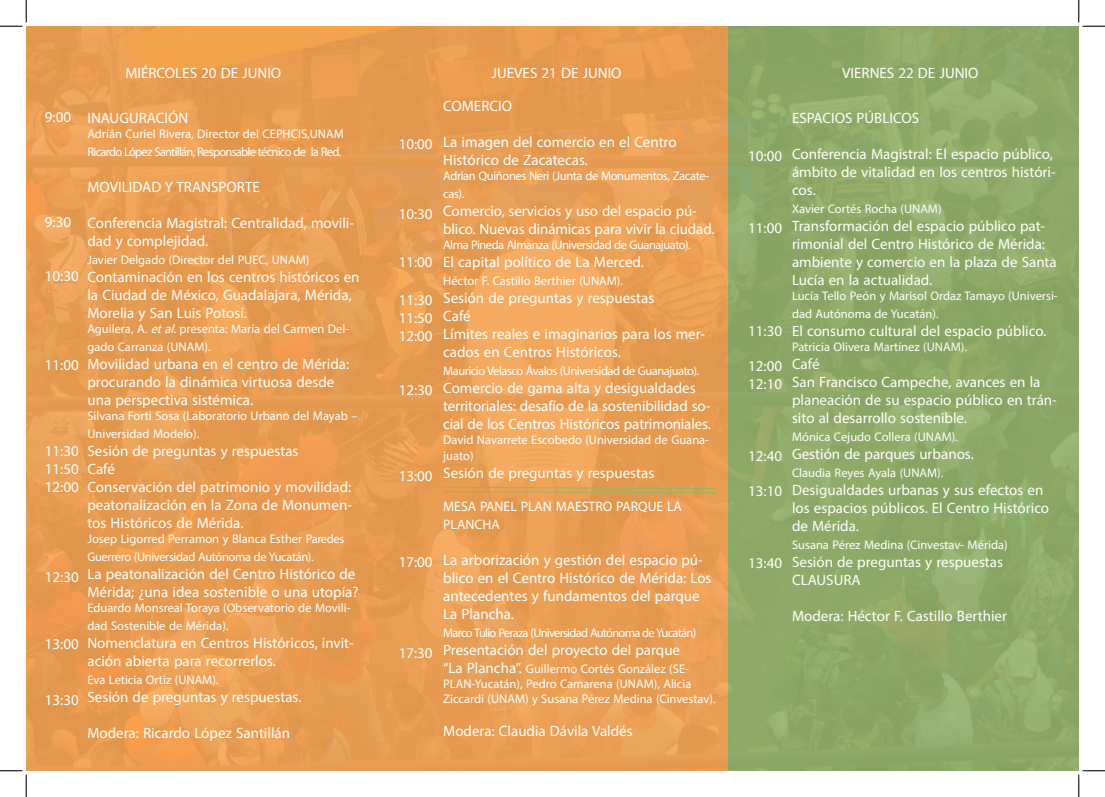
<style>
.page{position:relative;width:1105px;height:797px;background:#fff}
.page>*{position:absolute;margin:0;border:0;box-sizing:border-box;transform-origin:0 0}
.t1{font:15px/18px "Myriad Pro";color:#fff}
.t2{font:13.75px/18px "Myriad Pro";color:#fff}
.t3{font:12.5px/18px "Myriad Pro";color:#fff}
.t4{font:12.5px/18px "Myriad Pro";letter-spacing:-.03em;color:#fff}
.t5{font:12.5px "Myriad Pro";letter-spacing:-.06em;color:#fff}
.t6{font:12.5px "Myriad Pro";letter-spacing:-.04em;color:#fff}
.s1{font-style:italic}
.s2{font-size:15px}
</style>
<div class="page">
<svg style="left:728px;top:26px;width:351px;height:744px;background:#8da967"></svg>
<div style="left:26px;top:26px;width:702px;height:744px;background:linear-gradient(to right,#e89c51,#e99e54)"></div>
<svg style="left:442px;top:486px;width:275px;height:7px;background:#d0a258"></svg>
<svg style="left:0;top:0;width:27px;height:27px"></svg>
<svg style="left:0;top:770px;width:27px;height:27px"></svg>
<svg style="left:1078px;top:0;width:27px;height:27px"></svg>
<svg style="left:1078px;top:770px;width:27px;height:27px"></svg>
<p class="t1" style="left:45px;top:108px;width:28px">9:00</p>
<p class="t1" style="left:45px;top:213px;width:28px">9:30</p>
<p class="t1" style="left:45px;top:267px;width:35px">10:30</p>
<p class="t1" style="left:45px;top:355px;width:35px">11:00</p>
<p class="t1" style="left:45px;top:441px;width:35px">11:30</p>
<p class="t1" style="left:45px;top:459px;width:35px">11:50</p>
<p class="t1" style="left:45px;top:477px;width:35px">12:00</p>
<p class="t1" style="left:45px;top:568px;width:35px">12:30</p>
<p class="t1" style="left:45px;top:635px;width:35px">13:00</p>
<p class="t1" style="left:45px;top:690px;width:35px">13:30</p>
<p class="t1" style="left:125px;top:63px;width:157px">MIÉRCOLES 20 DE JUNIO</p>
<p class="t1" style="left:491px;top:63px;width:132px">JUEVES 21 DE JUNIO</p>
<p class="t1" style="left:842px;top:63px;width:138px">VIERNES 22 DE JUNIO</p>
<p class="t1" style="left:87px;top:109px;width:102px">INAUGURACIÓN</p>
<p class="t3" style="left:87px;top:125px;width:258px">Adrián Curiel Rivera, Director del CEPHCIS,UNAM</p>
<p class="t5" style="left:87px;top:144px;width:255px">Ricardo López Santillán, Responsable técnico de la Red.</p>
<p class="t1" style="left:87px;top:178px;width:174px">MOVILIDAD Y TRANSPORTE</p>
<p class="t1" style="left:87px;top:214px;width:268px">Conferencia Magistral: Centralidad, movili&shy;dad y complejidad.</p>
<p class="t3" style="left:87px;top:251px;width:223px">Javier Delgado (Director del PUEC, UNAM)</p>
<p class="t1" style="left:87px;top:268px;width:274px">Contaminación en los centros históricos en la Ciudad de México, Guadalajara, Mérida,<br>Morelia y San Luis Potosí.</p>
<p class="t3" style="left:87px;top:320px;width:263px">Aguilera, A. <span class="s1">etal.</span>presenta: María del Carmen Del&shy;gado Carranza (UNAM).</p>
<p class="t1" style="left:87px;top:355px;width:263px">Movilidad urbana en el centro de Mérida: procurando la dinámica virtuosa desde una perspectiva sistémica.</p>
<p class="t3" style="left:87px;top:407px;width:272px">Silvana Forti Sosa (Laboratorio Urbano del Mayab –<br>Universidad Modelo).</p>
<p class="t1" style="left:87px;top:442px;width:213px">Sesión de preguntas y respuestas</p>
<p class="t1" style="left:87px;top:460px;width:29px">Café</p>
<p class="t1" style="left:87px;top:478px;width:266px;text-align:justify">Conservación del patrimonio y movilidad: peatonalización en la Zona de Monumen&shy;tos Históricos de Mérida.</p>
<p class="t4" style="left:87px;top:530px;width:258px">Josep Ligorred Perramon y Blanca Esther Paredes<br>Guerrero (Universidad Autónoma de Yucatán).</p>
<p class="t1" style="left:87px;top:565px;width:273px">La peatonalización del Centro Histórico de<br>Mérida; ¿una idea sostenible o una utopía?</p>
<p class="t3" style="left:87px;top:599px;width:265px">Eduardo Monsreal Toraya (Observatorio de Movili&shy;dad Sostenible de Mérida).</p>
<p class="t1" style="left:87px;top:634px;width:268px">Nomenclatura en Centros Históricos, invit&shy;ación abierta para recorrerlos.</p>
<p class="t3" style="left:87px;top:671px;width:133px">Eva Leticia Ortiz (UNAM).</p>
<p class="t1" style="left:87px;top:688px;width:215px">Sesión de preguntas y respuestas.</p>
<p class="t1" style="left:87px;top:724px;width:204px">Modera: Ricardo López Santillán</p>
<p class="t1" style="left:399px;top:134px;width:35px">10:00</p>
<p class="t1" style="left:399px;top:205px;width:35px">10:30</p>
<p class="t1" style="left:399px;top:253px;width:35px">11:00</p>
<p class="t1" style="left:399px;top:291px;width:35px">11:30</p>
<p class="t1" style="left:399px;top:309px;width:35px">11:50</p>
<p class="t1" style="left:399px;top:327px;width:35px">12:00</p>
<p class="t1" style="left:399px;top:381px;width:35px">12:30</p>
<p class="t1" style="left:399px;top:466px;width:35px">13:00</p>
<p class="t1" style="left:399px;top:552px;width:35px">17:00</p>
<p class="t1" style="left:399px;top:643px;width:35px">17:30</p>
<p class="t1" style="left:443px;top:96px;width:70px">COMERCIO</p>
<p class="t1" style="left:443px;top:132px;width:235px">La imagen del comercio en el Centro<br>Histórico de Zacatecas.</p>
<p class="t4" style="left:443px;top:166px;width:268px">Adrian Quiñones Neri (Junta de Monumentos, Zacate&shy;cas).</p>
<p class="t1" style="left:443px;top:201px;width:273px">Comercio, servicios y uso del espacio pú&shy;blico. Nuevas dinámicas para vivir la ciudad.</p>
<p class="t6" style="left:443px;top:237px;width:249px">Alma Pineda Almanza (Universidad de Guanajuato).</p>
<p class="t1" style="left:443px;top:252px;width:202px">El capital político de La Merced.</p>
<p class="t3" style="left:443px;top:271px;width:181px">Héctor F. Castillo Berthier (UNAM).</p>
<p class="t1" style="left:443px;top:288px;width:213px">Sesión de preguntas y respuestas</p>
<p class="t1" style="left:443px;top:306px;width:29px">Café</p>
<p class="t1" style="left:443px;top:324px;width:264px">Límites reales e imaginarios para los mer&shy;cados en Centros Históricos.</p>
<p class="t6" style="left:443px;top:363px;width:257px">Mauricio Velasco Ávalos (Universidad de Guanajuato).</p>
<p class="t1" style="left:443px;top:378px;width:269px">Comercio de gama alta y desigualdades territoriales: desafío de la sostenibilidad so&shy;cial de los Centros Históricos patrimoniales.</p>
<p class="t3" style="left:443px;top:431px;width:267px;line-height:16.5px">David Navarrete Escobedo (Universidad de Guana&shy;juato)</p>
<p class="t1" style="left:443px;top:464px;width:213px">Sesión de preguntas y respuestas</p>
<p class="t2" style="left:443px;top:497px;width:240px">MESA PANEL PLAN MAESTRO PARQUE LA<br>PLANCHA</p>
<p class="t1" style="left:443px;top:551px;width:270px">La arborización y gestión del espacio pú&shy;blico en el Centro Histórico de Mérida: Los antecedentes y fundamentos del parque La Plancha.</p>
<p class="t5" style="left:443px;top:625px;width:254px">Marco Tulio Peraza (Universidad Autónoma de Yucatán)</p>
<p class="t1" style="left:443px;top:641px;width:238px">Presentación del proyecto del parque</p>
<p class="t3" style="left:443px;top:661px;width:274px;line-height:15px"><span class="s2">“La Plancha”.</span> Guillermo Cortés González (SE-<br>PLAN-Yucatán), Pedro Camarena (UNAM), Alicia<br>Ziccardi (UNAM) y Susana Pérez Medina (Cinvestav).</p>
<p class="t1" style="left:443px;top:722px;width:191px">Modera: Claudia Dávila Valdés</p>
<p class="t1" style="left:748px;top:147px;width:35px">10:00</p>
<p class="t1" style="left:748px;top:219px;width:35px">11:00</p>
<p class="t1" style="left:748px;top:321px;width:35px">11:30</p>
<p class="t1" style="left:748px;top:357px;width:35px">12:00</p>
<p class="t1" style="left:748px;top:375px;width:35px">12:10</p>
<p class="t1" style="left:748px;top:446px;width:35px">12:40</p>
<p class="t1" style="left:748px;top:482px;width:35px">13:10</p>
<p class="t1" style="left:748px;top:553px;width:35px">13:40</p>
<p class="t1" style="left:792px;top:109px;width:129px">ESPACIOS PÚBLICOS</p>
<p class="t1" style="left:792px;top:145px;width:265px">Conferencia Magistral: El espacio público, ámbito de vitalidad en los centros históri&shy;cos.</p>
<p class="t3" style="left:792px;top:200px;width:151px">Xavier Cortés Rocha (UNAM)</p>
<p class="t1" style="left:792px;top:217px;width:266px">Transformación del espacio público pat&shy;rimonial del Centro Histórico de Mérida: ambiente y comercio en la plaza de Santa Lucía en la actualidad.</p>
<p class="t3" style="left:792px;top:287px;width:267px">Lucía Tello Peón y Marisol Ordaz Tamayo (Universi&shy;dad Autónoma de Yucatán).</p>
<p class="t1" style="left:792px;top:322px;width:256px">El consumo cultural del espacio público.</p>
<p class="t3" style="left:792px;top:338px;width:176px">Patricia Olivera Martínez (UNAM).</p>
<p class="t1" style="left:792px;top:355px;width:29px">Café</p>
<p class="t1" style="left:792px;top:373px;width:266px">San Francisco Campeche, avances en la planeación de su espacio público en trán&shy;sito al desarrollo sostenible.</p>
<p class="t3" style="left:792px;top:428px;width:167px">Mónica Cejudo Collera (UNAM).</p>
<p class="t1" style="left:792px;top:445px;width:183px">Gestión de parques urbanos.</p>
<p class="t3" style="left:792px;top:464px;width:153px">Claudia Reyes Ayala (UNAM).</p>
<p class="t1" style="left:792px;top:481px;width:259px">Desigualdades urbanas y sus efectos en los espacios públicos. El Centro Histórico de Mérida.</p>
<p class="t3" style="left:792px;top:536px;width:217px">Susana Pérez Medina (Cinvestav- Mérida)</p>
<p class="t1" style="left:792px;top:553px;width:213px">Sesión de preguntas y respuestas</p>
<p class="t1" style="left:792px;top:571px;width:70px">CLAUSURA</p>
<p class="t1" style="left:792px;top:607px;width:216px">Modera: Héctor F. Castillo Berthier</p>
</div>
